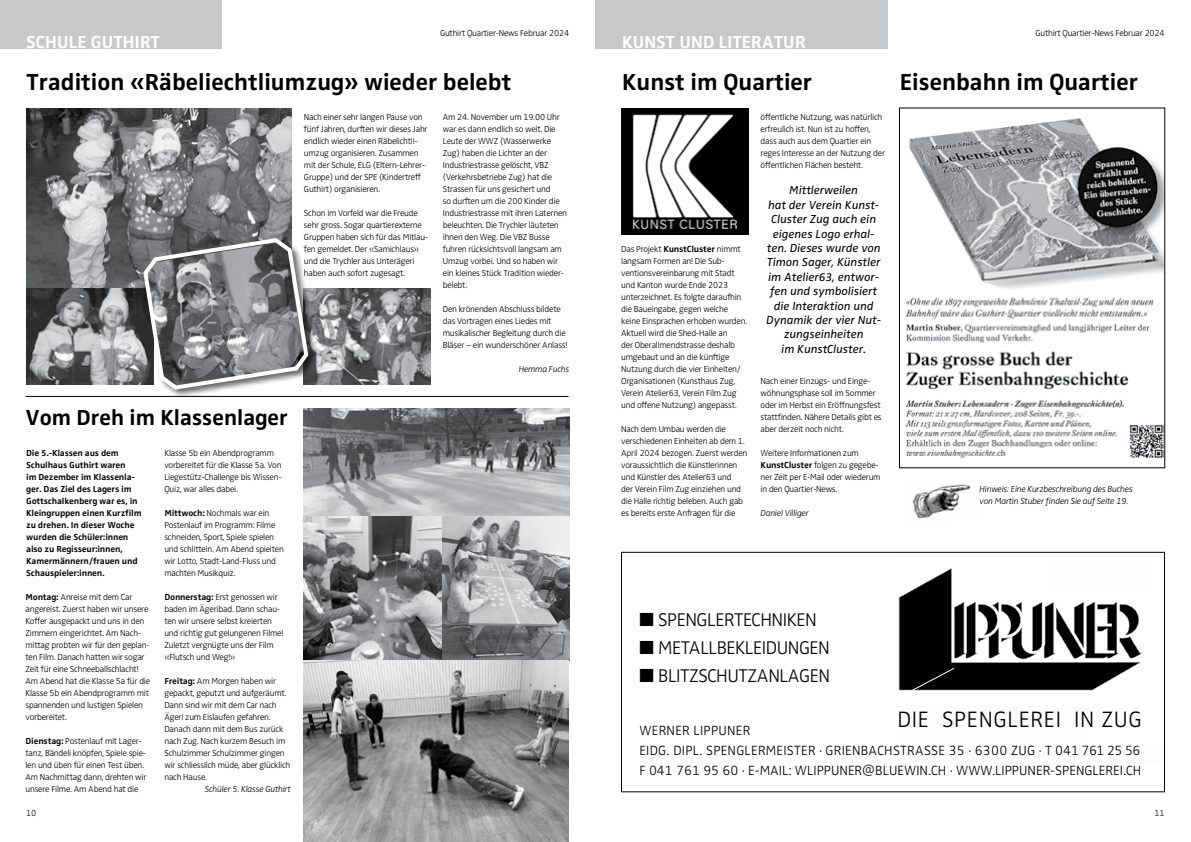
<style>
.page{position:relative;width:1191px;height:842px;background:#fff}
.page>*{position:absolute;margin:0;border:0;box-sizing:border-box;transform-origin:0 0}
.t1{font:700 24px "Zwo Corr";letter-spacing:-.025em;color:#000}
.t2{font:300 23px "Zwo";letter-spacing:.03em;color:#000}
.t3{font:700 22.5px "Zwo Corr";letter-spacing:-.025em;color:#000}
.t4{font:300 19px "Zwo";letter-spacing:-.025em;color:#000}
.t5{font:700 18px "Zwo Corr";color:#fff}
.t6{font:300 13.8px/20px "Zwo";letter-spacing:.015em;color:#000}
.t7{font:italic 12px/14.4px "Zwo Corr";letter-spacing:-.025em;color:#000;text-align:center}
.t8{font:300 9px/12px "Zwo";letter-spacing:-.025em;color:#000}
.t9{font:700 9px/12px "Zwo Corr";letter-spacing:-.025em;color:#000}
.t10{font:italic 300 9px/12px "Zwo";letter-spacing:-.025em;color:#000}
.s1{font-family:"Zwo Corr";font-weight:700}
</style>
<div class="page">
<img style="left:898px;top:568px;width:245px;height:123px">
<div style="left:621px;top:552px;width:543px;height:240px;border:1px solid #000"></div>
<svg style="left:898px;top:667px;width:57px;height:24px"></svg>
<div style="left:595px;top:0;width:292px;height:48px;background:#c7c8ca"></div>
<img style="left:621px;top:108px;width:127px;height:126px">
<div style="left:0;top:0;width:221px;height:48px;background:#c7c8ca"></div>
<hr style="left:26px;top:396px;width:542px;height:1px;background:#000">
<img style="left:26px;top:108px;width:265px;height:180px">
<img style="left:26px;top:288px;width:115px;height:96px">
<img style="left:317px;top:288px;width:113px;height:96px">
<img style="left:905px;top:118px;width:258px;height:340px">
<img style="left:912px;top:484px;width:59px;height:35px">
<div style="left:142px;top:237px;width:175px;height:162px;background:#000;opacity:.6"></div>
<svg style="left:141px;top:236px;width:169px;height:156px;background:#8b8c8d"></svg>
<img style="left:304px;top:408px;width:265px;height:108px">
<img style="left:304px;top:516px;width:265px;height:326px">
<h3 class="t5" style="left:26px;top:31px;width:11px">schu</h3>
<h3 class="t5" style="left:68px;top:31px;width:33px">le guthirt</h3>
<p class="t8" style="left:440px;top:27px;width:131px">Guthirt Quartier-News Februar 2024</p>
<h1 class="t1" style="left:26px;top:68px;width:487px">Tradition «Räbeliechtliumzug» wieder belebt</h1>
<p class="t8" style="left:304px;top:111px;width:125px">Nach einer sehr langen Pause von fünf Jahren, durften wir dieses Jahr endlich wieder einen Räbelichtli&shy;umzug organisieren. Zusammen mit der Schule, ELG (Eltern-Lehrer-<br>Gruppe) und der SPE (Kindertreff<br>Guthirt) organisieren.</p>
<p class="t8" style="left:304px;top:207px;width:126px">Schon im Vorfeld war die Freude sehr gross. Sogar quartierexterne<br>Gruppen haben sich für das Mitlau&shy;fen gemeldet. Der «Samichlaus» und die Trychler aus Unterägeri haben auch sofort zugesagt.</p>
<h3 class="t3" style="left:26px;top:404px;width:264px">Vom Dreh im Klassenlager</h3>
<p class="t9" style="left:26px;top:447px;width:117px">Die 5.-Klassen aus dem<br>Schulhaus Guthirt waren<br>im Dezember im Klassenla&shy;ger. Das Ziel des Lagers im<br>Gottschalkenberg war es, in<br>Kleingruppen einen Kurzfilm zu drehen. In dieser Woche wurden die Schüler:innen also zu Regisseur:innen,<br>Kamermännern/frauen und<br>Schauspieler:innen.</p>
<p class="t8" style="left:26px;top:591px;width:126px"><span class="s1">Montag:</span> Anreise mit dem Car angereist. Zuerst haben wir unsere<br>Koffer ausgepackt und uns in den<br>Zimmern eingerichtet. Am Nach&shy;mittag probten wir für den geplan&shy;ten Film. Danach hatten wir sogar<br>Zeit für eine Schneeballschlacht!<br>Am Abend hat die Klasse 5a für die<br>Klasse 5b ein Abendprogramm mit spannenden und lustigen Spielen vorbereitet.</p>
<p class="t8" style="left:26px;top:735px;width:122px"><span class="s1">Dienstag:</span> Postenlauf mit Lager&shy;tanz, Bändeli knöpfen, Spiele spie&shy;len und üben für einen Test üben.<br>Am Nachmittag dann, drehten wir unsere Filme. Am Abend hat die</p>
<p class="t8" style="left:26px;top:807px;width:12px">10</p>
<p class="t8" style="left:164px;top:447px;width:119px">Klasse 5b ein Abendprogramm vorbereitet für die Klasse 5a. Von<br>Liegestütz-Challenge bis Wissen-<br>Quiz, war alles dabei.</p>
<p class="t8" style="left:164px;top:507px;width:121px"><span class="s1">Mittwoch:</span> Nochmals war ein<br>Postenlauf im Programm: Filme schneiden, Sport, Spiele spielen und schlitteln. Am Abend spielten wir Lotto, Stadt-Land-Fluss und machten Musikquiz.</p>
<p class="t8" style="left:164px;top:591px;width:120px"><span class="s1">Donnerstag:</span> Erst genossen wir baden im Ägeribad. Dann schau&shy;ten wir unsere selbst kreierten und richtig gut gelungenen Filme!<br>Zuletzt vergnügte uns der Film «Flutsch und Weg!»</p>
<p class="t8" style="left:164px;top:675px;width:128px"><span class="s1">Freitag:</span> Am Morgen haben wir gepackt, geputzt und aufgeräumt.<br>Dann sind wir mit dem Car nach<br>Ägeri zum Eislaufen gefahren.<br>Danach dann mit dem Bus zurück nach Zug. Nach kurzem Besuch im<br>Schulzimmer Schulzimmer gingen wir schliesslich müde, aber glücklich nach Hause.</p>
<p class="t10" style="left:205px;top:783px;width:87px">Schüler 5. Klasse Guthirt</p>
<p class="t8" style="left:443px;top:111px;width:126px">Am 24. November um 19.00 Uhr war es dann endlich so weit. Die<br>Leute der WWZ (Wasserwerke<br>Zug) haben die Lichter an der<br>Industriestrasse gelöscht, VBZ (Verkehrsbetriebe Zug) hat die<br>Strassen für uns gesichert und<br>so durften um die 200 Kinder die<br>Industriestrasse mit ihren Laternen beleuchten. Die Trychler läuteten ihnen den Weg. Die VBZ Busse fuhren rücksichtsvoll langsam am<br>Umzug vorbei. Und so haben wir ein kleines Stück Tradition wieder&shy;belebt.</p>
<p class="t8" style="left:443px;top:303px;width:126px">Den krönenden Abschluss bildete das Vortragen eines Liedes mit musikalischer Begleitung durch die Bläser – ein wunderschöner Anlass!</p>
<p class="t10" style="left:519px;top:363px;width:52px">Hemma Fuchs</p>
<h3 class="t5" style="left:621px;top:31px;width:22px">Kunst</h3>
<h3 class="t5" style="left:679px;top:31px;width:50px">un d Literatur</h3>
<p class="t8" style="left:1035px;top:27px;width:131px">Guthirt Quartier-News Februar 2024</p>
<h1 class="t1" style="left:621px;top:68px;width:192px">Kunst im Quartier</h1>
<h1 class="t1" style="left:899px;top:68px;width:240px">Eisenbahn im Quartier</h1>
<p class="t8" style="left:621px;top:243px;width:128px">Das Projekt <span class="s1">KunstCluster</span> nimmt langsam Formen an! Die Sub&shy;ventionsvereinbarung mit Stadt und Kanton wurde Ende 2023 unterzeichnet. Es folgte daraufhin die Baueingabe, gegen welche keine Einsprachen erhoben wurden.<br>Aktuell wird die Shed-Halle an<br>der Oberallmendstrasse deshalb umgebaut und an die künftige<br>Nutzung durch die vier Einheiten/<br>Organisationen (Kunsthaus Zug,<br>Verein Atelier63, Verein Film Zug und offene Nutzung) angepasst.</p>
<p class="t8" style="left:621px;top:423px;width:128px">Nach dem Umbau werden die verschiedenen Einheiten ab dem 1.<br>April 2024 bezogen. Zuerst werden voraussichtlich die Künstlerinnen und Künstler des Atelier63 und<br>der Verein Film Zug einziehen und die Halle richtig beleben. Auch gab es bereits erste Anfragen für die</p>
<p class="t8" style="left:760px;top:111px;width:126px">öffentliche Nutzung, was natürlich erfreulich ist. Nun ist zu hoffen, dass auch aus dem Quartier ein reges Interesse an der Nutzung der öffentlichen Flächen besteht.</p>
<p class="t7" style="left:766px;top:183px;width:116px">Mittlerweilen<br>hat der Verein Kunst-<br>Cluster Zug auch ein eigenes Logo erhal&shy;ten. Dieses wurde von<br>Timon Sager, Künstler im Atelier63, entwor&shy;fen und symbolisiert die Interaktion und<br>Dynamik der vier Nut&shy;zungseinheiten<br>im KunstCluster.</p>
<p class="t8" style="left:760px;top:375px;width:123px">Nach einer Einzugs- und Einge&shy;wöhnungsphase soll im Sommer oder im Herbst ein Eröffnungsfest stattfinden. Nähere Details gibt es aber derzeit noch nicht.</p>
<p class="t8" style="left:760px;top:447px;width:121px">Weitere Informationen zum<br><span class="s1">KunstCluster</span> folgen zu gegebe&shy;ner Zeit per E-Mail oder wiederum in den Quartier-News.</p>
<p class="t10" style="left:760px;top:507px;width:50px">Daniel Villiger</p>
<h3 class="t4" style="left:639px;top:608px;width:179px">■ SPENGLERTECHNIKEN</h3>
<h3 class="t4" style="left:639px;top:636px;width:192px">■ METALLBEKLEIDUNGEN</h3>
<h3 class="t4" style="left:639px;top:664px;width:192px">■ BLITZSCHUTZANLAGEN</h3>
<p class="t10" style="left:979px;top:483px;width:155px">Hinweis: Eine Kurzbeschreibung des Buches von Martin Stuber finden Sie auf Seite 19.</p>
<h2 class="t2" style="left:897px;top:706px;width:246px">DIE SPENGLEREI IN ZUG</h2>
<h3 class="t6" style="left:639px;top:721px;width:503px">WERNER LIPPUNER<br>EIDG. DIPL. SPENGLERMEISTER · GRIENBACHSTRASSE 35 · 6300 ZUG · T 041 761 25 56<br>F 041 761 95 60 · E-MAIL: WLIPPUNER@BLUEWIN.CH · WWW.LIPPUNER-SPENGLEREI.CH</h3>
<p class="t8" style="left:1154px;top:807px;width:12px">11</p>
</div>
